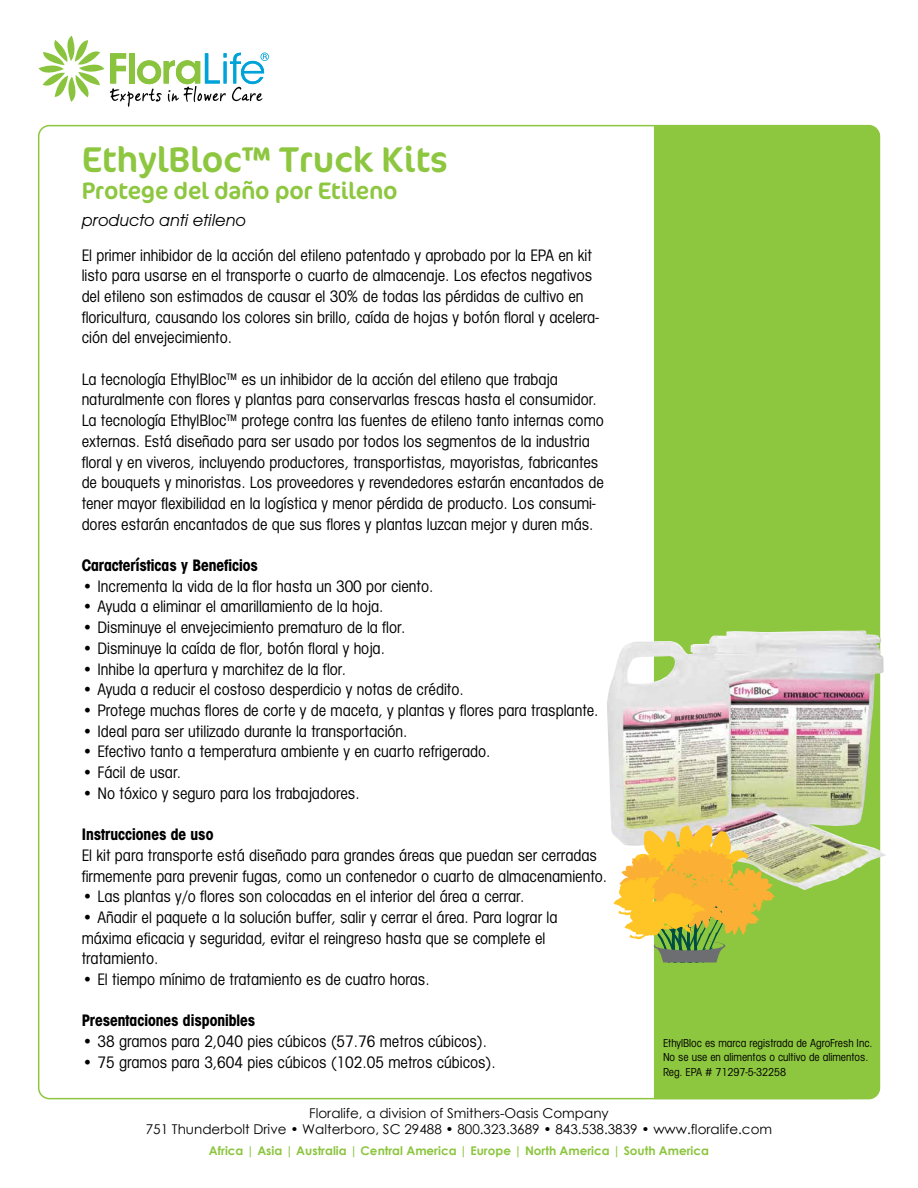
<style>
.page{position:relative;width:918px;height:1188px;background:#fff}
.page>*{position:absolute;margin:0;border:0;box-sizing:border-box;transform-origin:0 0}
.t1{font:36px "Cocon OT";color:#8dc63f}
.t2{font:24px "Cocon OT";letter-spacing:-.01em;color:#8dc63f}
.t3{font:italic 18px "Avant Gard Goth EF";color:#000}
.t4{font:17.25px/20.7px "Avant Gard Goth EF Book Con";color:#000}
.t5{font:17.25px "Avant Gard Goth EF Bold Con";color:#000}
.t6{font:13.5px/16.2px "Century Gothic";color:#000;text-align:center}
.t7{font:12px/14.4px "Avant Gard Goth EF Book Con";color:#000}
.t8{font:700 12px "Century Gothic";color:#8cc53f}
</style>
<div class="page">
<div style="left:654px;top:125px;width:226px;height:974px;background:#8dc63f"></div>
<img style="left:607px;top:630px;width:279px;height:260px">
<svg style="left:614px;top:825px;width:161px;height:137px"></svg>
<svg style="left:39px;top:36px;width:65px;height:66px"></svg>
<svg style="left:110px;top:53px;width:159px;height:54px"></svg>
<h1 class="t1" style="left:82px;top:138px;width:368px">EthylBloc™ Truck Kits</h1>
<h2 class="t2" style="left:82px;top:177px;width:318px">Protege del daño por Etileno</h2>
<p class="t3" style="left:82px;top:210px;width:166px">producto anti etileno</p>
<p class="t4" style="left:82px;top:245px;width:519px">El primer inhibidor de la acción del etileno patentado y aprobado por la EPA en kit listo para usarse en el transporte o cuarto de almacenaje. Los efectos negativos del etileno son estimados de causar el 30% de todas las pérdidas de cultivo en floricultura, causando los colores sin brillo, caída de hojas y botón floral y acelera&shy;ción del envejecimiento.</p>
<p class="t4" style="left:82px;top:369px;width:524px">La tecnología EthylBloc™ es un inhibidor de la acción del etileno que trabaja naturalmente con flores y plantas para conservarlas frescas hasta el consumidor.<br>La tecnología EthylBloc™ protege contra las fuentes de etileno tanto internas como externas. Está diseñado para ser usado por todos los segmentos de la industria floral y en viveros, incluyendo productores, transportistas, mayoristas, fabricantes de bouquets y minoristas. Los proveedores y revendedores estarán encantados de tener mayor flexibilidad en la logística y menor pérdida de producto. Los consumi&shy;dores estarán encantados de que sus flores y plantas luzcan mejor y duren más.</p>
<p class="t5" style="left:82px;top:555px;width:178px">Características y Beneficios</p>
<p class="t4" style="left:82px;top:576px;width:353px">• Incrementa la vida de la flor hasta un 300 por ciento.</p>
<p class="t4" style="left:82px;top:597px;width:303px">• Ayuda a eliminar el amarillamiento de la hoja.</p>
<p class="t4" style="left:82px;top:617px;width:325px">• Disminuye el envejecimiento prematuro de la flor.</p>
<p class="t4" style="left:82px;top:638px;width:305px">• Disminuye la caída de flor, botón floral y hoja.</p>
<p class="t4" style="left:82px;top:659px;width:266px">• Inhibe la apertura y marchitez de la flor.</p>
<p class="t4" style="left:82px;top:679px;width:384px">• Ayuda a reducir el costoso desperdicio y notas de crédito.</p>
<p class="t4" style="left:82px;top:700px;width:518px">• Protege muchas flores de corte y de maceta, y plantas y flores para trasplante.</p>
<p class="t4" style="left:82px;top:721px;width:327px">• Ideal para ser utilizado durante la transportación.</p>
<p class="t4" style="left:82px;top:741px;width:410px">• Efectivo tanto a temperatura ambiente y en cuarto refrigerado.</p>
<p class="t4" style="left:82px;top:762px;width:101px">• Fácil de usar.</p>
<p class="t4" style="left:82px;top:783px;width:279px">• No tóxico y seguro para los trabajadores.</p>
<p class="t5" style="left:82px;top:824px;width:133px">Instrucciones de uso</p>
<p class="t4" style="left:82px;top:845px;width:527px">El kit para transporte está diseñado para grandes áreas que puedan ser cerradas firmemente para prevenir fugas, como un contenedor o cuarto de almacenamiento.</p>
<p class="t4" style="left:82px;top:886px;width:444px">• Las plantas y/o flores son colocadas en el interior del área a cerrar.</p>
<p class="t4" style="left:82px;top:907px;width:477px">• Añadir el paquete a la solución buffer, salir y cerrar el área. Para lograr la máxima eficacia y seguridad, evitar el reingreso hasta que se complete el tratamiento.</p>
<p class="t4" style="left:82px;top:969px;width:349px">• El tiempo mínimo de tratamiento es de cuatro horas.</p>
<p class="t5" style="left:82px;top:1010px;width:175px">Presentaciones disponibles</p>
<p class="t4" style="left:82px;top:1031px;width:407px">• 38 gramos para 2,040 pies cúbicos (57.76 metros cúbicos).</p>
<p class="t4" style="left:82px;top:1052px;width:416px">• 75 gramos para 3,604 pies cúbicos (102.05 metros cúbicos).</p>
<p class="t6" style="left:146px;top:1105px;width:628px">Floralife, a division of Smithers-Oasis Company<br>751 Thunderbolt Drive • Walterboro, SC 29488 • 800.323.3689 • 843.538.3839 • www.floralife.com</p>
<p class="t8" style="left:209px;top:1142px;width:502px">Africa | Asia | Australia | Central America | Europe | North America | South America</p>
<p class="t7" style="left:663px;top:1036px;width:211px">EthylBloc es marca registrada de AgroFresh Inc.<br>No se use en alimentos o cultivo de alimentos.<br>Reg. EPA # 71297-5-32258</p>
</div>
